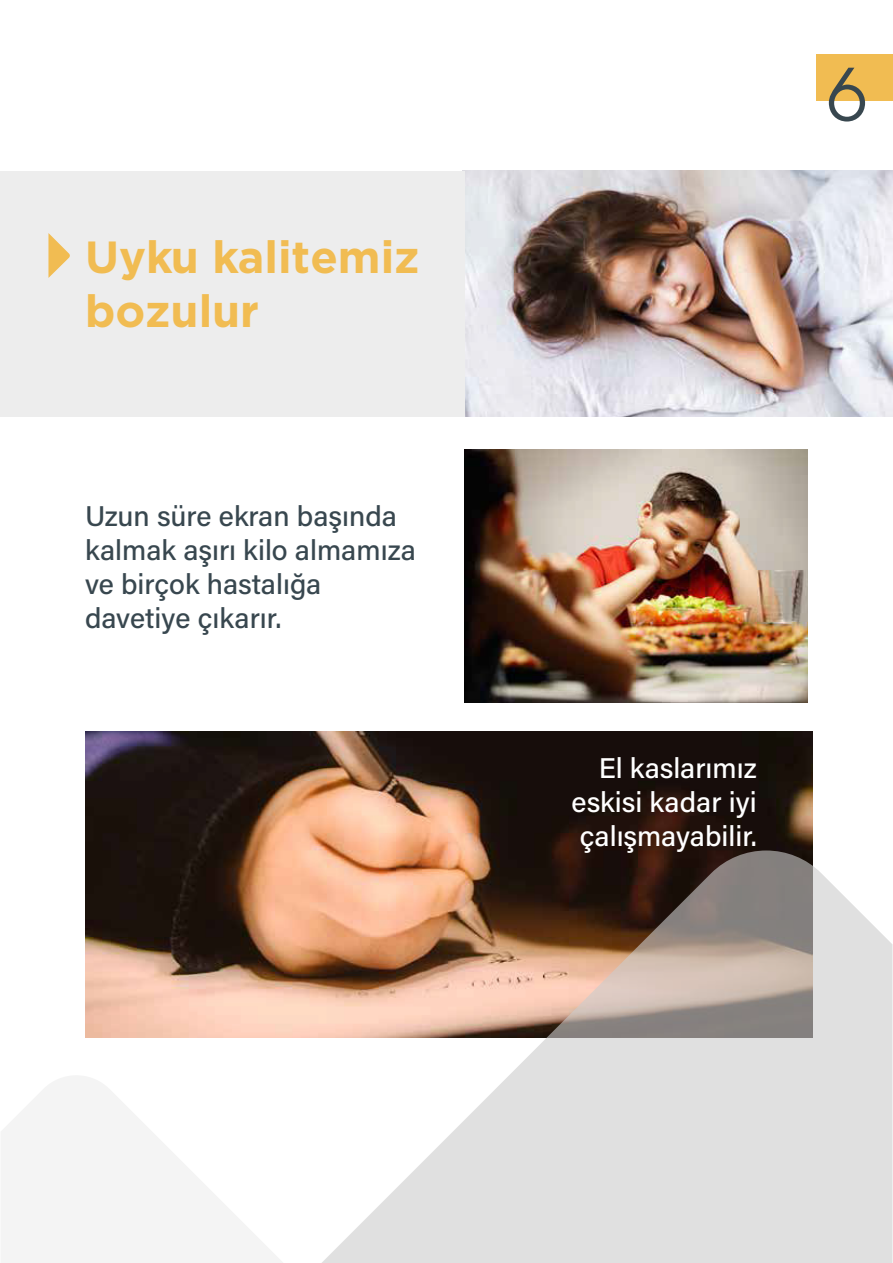
<style>
.page{position:relative;width:893px;height:1263px;background:#fff}
.page>*{position:absolute;margin:0;border:0;box-sizing:border-box;transform-origin:0 0}
.t1{font:71.55px "ITC Avant Garde Pro";color:#38474f}
.t2{font:45px/54px "Gotham Bold Tr";color:#f1bc52}
.t3{font:500 28.5px/34.2px "Acumin Pro";color:#38474f}
.t4{font:500 28.5px/34.2px "Acumin Pro";color:#fff;text-align:justify}
</style>
<div class="page">
<div style="left:816px;top:54px;width:77px;height:46px;background:#f1bc52"></div>
<img style="left:465px;top:449px;width:343px;height:253px">
<img style="left:85px;top:731px;width:727px;height:306px">
<img style="left:464px;top:171px;width:429px;height:245px">
<div style="left:0;top:171px;width:464px;height:245px;background:#ededed"></div>
<svg style="left:170px;top:850px;width:722px;height:413px;background:#c9bab1"></svg>
<svg style="left:1px;top:1075px;width:301px;height:188px;fill:#f4f4f4"></svg>
<svg style="left:48px;top:233px;width:22px;height:45px"></svg>
<h2 class="t2" style="left:85px;top:229px;width:336px">Uyku kalitemiz bozulur</h2>
<p class="t3" style="left:85px;top:497px;width:332px">Uzun süre ekran başında kalmak aşırı kilo almamıza ve birçok hastalığa davetiye çıkarır.</p>
<h1 class="t1" style="left:827px;top:50px;width:41px">6</h1>
<p class="t4" style="left:571px;top:750px;width:187px;text-indent:27px">El kaslarımız eskisi kadar iyi çalışmayabilir.</p>
</div>
